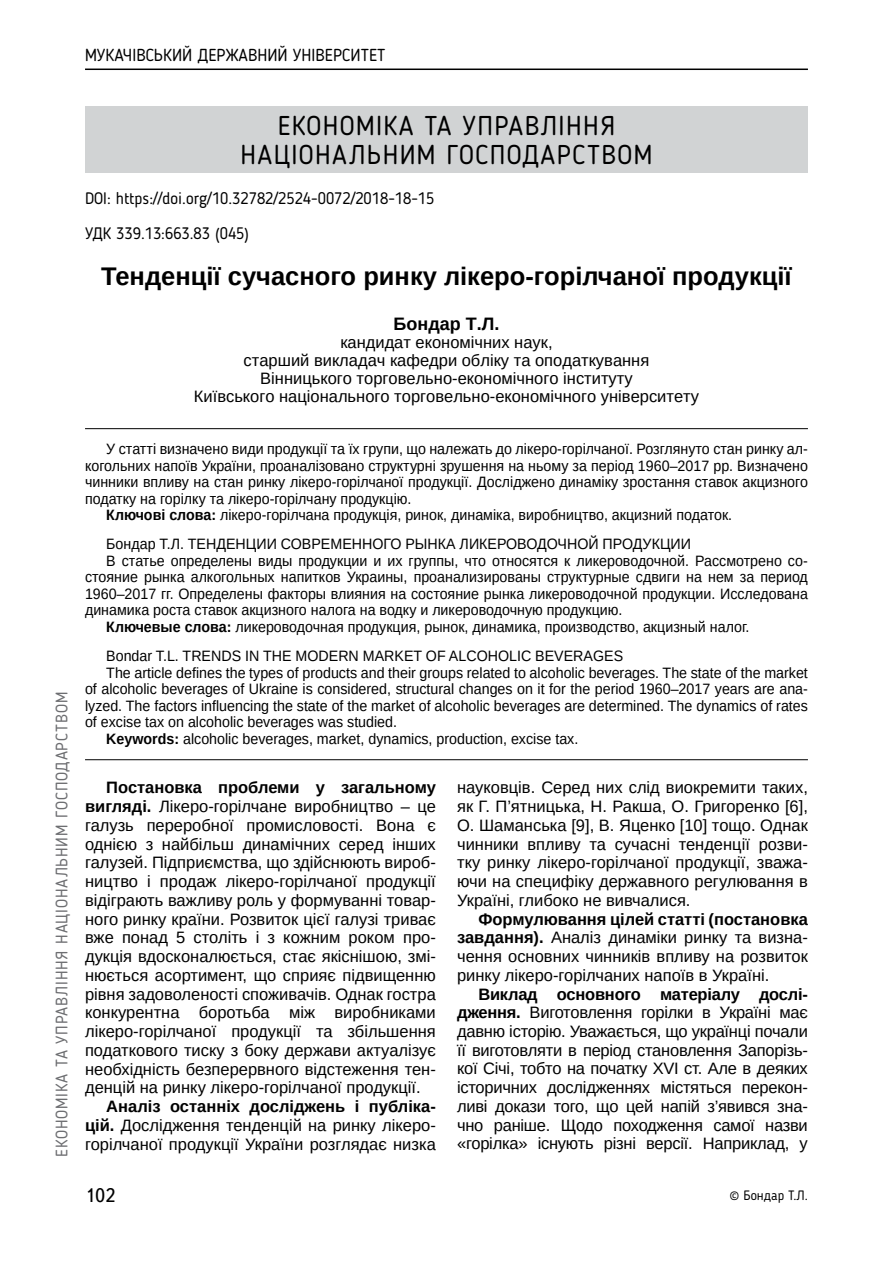
<style>
.page{position:relative;width:893px;height:1263px;background:#fff}
.page>*{position:absolute;margin:0;border:0;box-sizing:border-box;transform-origin:0 0}
.t1{font:27px/28.5px "Blogger Sans";letter-spacing:.05em;color:#000;text-align:center}
.t2{font:700 25.5px "Arimo";color:#000}
.t3{font:19.5px "Ukrainian Text";color:#000}
.t4{font:700 18px "Arimo";color:#000}
.t5{font:17.25px "Blogger Sans";color:#000}
.t6{font:16.5px/18.8px "Arimo";color:#000;text-align:justify}
.t7{font:16.5px/35.1px "Blogger Sans";color:#000}
.t8{font:16.5px "Blogger Sans";letter-spacing:.05em;color:#6d6e71}
.t9{font:15px "Arimo";color:#000;scale:.95 1}
.t10{font:13.5px "Blogger Sans";color:#000}
.s1{font-weight:700}
</style>
<div class="page">
<hr style="left:85px;top:69px;width:723px;height:1px;background:#000">
<div style="left:85px;top:106px;width:723px;height:66px;background:#d1d3d4"></div>
<hr style="left:85px;top:428px;width:723px;height:1px;background:#000">
<hr style="left:85px;top:759px;width:723px;height:1px;background:#000">
<p class="t5" style="left:85px;top:45px;width:302px">МУКАЧІВСЬКИЙ ДЕРЖАВНИЙ УНІВЕРСИТЕТ</p>
<p class="t8" style="left:52px;top:1157px;width:466px;rotate:-90deg">ЕКОНОМІКА ТА УПРАВЛІННЯ НАЦІОНАЛЬНИМ ГОСПОДАРСТВОМ</p>
<h1 class="t1" style="left:240px;top:112px;width:413px">ЕКОНОМІКА ТА УПРАВЛІННЯ<br>НАЦІОНАЛЬНИМ ГОСПОДАРСТВОМ</h1>
<p class="t7" style="left:85px;top:180px;width:351px">DOI: https://doi.org/10.32782/2524-0072/2018-18-15<br>УДК 339.13:663.83 (045)</p>
<h2 class="t2" style="left:101px;top:259px;width:692px">Тенденції сучасного ринку лікеро-горілчаної продукції</h2>
<p class="t4" style="left:394px;top:312px;width:107px">Бондар Т.Л.</p>
<p class="t6" style="left:194px;top:334px;width:507px;line-height:18px;text-align:center">кандидат економічних наук,<br>старший викладач кафедри обліку та оподаткування<br>Вінницького торговельно-економічного інституту<br>Київського національного торговельно-економічного університету</p>
<p class="t9" style="left:106px;top:439px;width:740px">У статті визначено види продукції та їх групи, що належать до лікеро-горілчаної. Розглянуто стан ринку ал-</p>
<p class="t9" style="left:85px;top:456px;width:762px">когольних напоїв України, проаналізовано структурні зрушення на ньому за період 1960–2017 рр. Визначено</p>
<p class="t9" style="left:85px;top:472px;width:762px">чинники впливу на стан ринку лікеро-горілчаної продукції. Досліджено динаміку зростання ставок акцизного</p>
<p class="t9" style="left:85px;top:489px;width:345px">податку на горілку та лікеро-горілчану продукцію.</p>
<p class="t9" style="left:106px;top:505px;width:660px"><span class="s1">Ключові слова:</span> лікеро-горілчана продукція, ринок, динаміка, виробництво, акцизний податок.</p>
<p class="t9" style="left:106px;top:535px;width:617px">Бондар Т.Л. ТЕНДЕНЦИИ СОВРЕМЕННОГО РЫНКА ЛИКЕРОВОДОЧНОЙ ПРОДУКЦИИ</p>
<p class="t9" style="left:106px;top:551px;width:740px">В статье определены виды продукции и их группы, что относятся к ликероводочной. Рассмотрено со-</p>
<p class="t9" style="left:85px;top:568px;width:762px">стояние рынка алкогольных напитков Украины, проанализированы структурные сдвиги на нем за период</p>
<p class="t9" style="left:85px;top:584px;width:762px">1960–2017 гг. Определены факторы влияния на состояние рынка ликероводочной продукции. Исследована</p>
<p class="t9" style="left:85px;top:601px;width:567px">динамика роста ставок акцизного налога на водку и ликероводочную продукцию.</p>
<p class="t9" style="left:106px;top:617px;width:679px"><span class="s1">Ключевые слова:</span> ликероводочная продукция, рынок, динамика, производство, акцизный налог.</p>
<p class="t9" style="left:106px;top:646px;width:546px">Bondar T.L. TRENDS IN THE MODERN MARKET OF ALCOHOLIC BEVERAGES</p>
<p class="t9" style="left:106px;top:663px;width:740px">The article defines the types of products and their groups related to alcoholic beverages. The state of the market</p>
<p class="t9" style="left:85px;top:679px;width:762px">of alcoholic beverages of Ukraine is considered, structural changes on it for the period 1960–2017 years are ana-</p>
<p class="t9" style="left:85px;top:696px;width:762px">lyzed. The factors influencing the state of the market of alcoholic beverages are determined. The dynamics of rates</p>
<p class="t9" style="left:85px;top:712px;width:330px">of excise tax on alcoholic beverages was studied.</p>
<p class="t9" style="left:106px;top:729px;width:498px"><span class="s1">Keywords:</span> alcoholic beverages, market, dynamics, production, excise tax.</p>
<p class="t6" style="left:85px;top:778px;width:352px;text-indent:21px"><span class="s1">Постановка проблеми у загальному вигляді.</span> Лікеро-горілчане виробництво – це галузь переробної промисловості. Вона є однією з найбільш динамічних серед інших галузей. Підприємства, що здійснюють вироб&shy;ництво і продаж лікеро-горілчаної продукції відіграють важливу роль у формуванні товар&shy;ного ринку країни. Розвиток цієї галузі триває вже понад 5 століть і з кожним роком про&shy;дукція вдосконалюється, стає якіснішою, змі&shy;нюється асортимент, що сприяє підвищенню рівня задоволеності споживачів. Однак гостра конкурентна боротьба між виробниками лікеро-горілчаної продукції та збільшення податкового тиску з боку держави актуалізує необхідність безперервного відстеження тен&shy;денцій на ринку лікеро-горілчаної продукції.</p>
<p class="t6" style="left:85px;top:1097px;width:352px;text-indent:21px"><span class="s1">Аналіз останніх досліджень і публіка&shy;цій.</span> Дослідження тенденцій на ринку лікеро&shy;горілчаної продукції України розглядає низка</p>
<p class="t6" style="left:457px;top:778px;width:352px">науковців. Серед них слід виокремити таких, як Г. П’ятницька, Н. Ракша, О. Григоренко [6], О. Шаманська [9], В. Яценко [10] тощо. Однак чинники впливу та сучасні тенденції розви&shy;тку ринку лікеро-горілчаної продукції, зважа&shy;ючи на специфіку державного регулювання в Україні, глибоко не вивчалися.</p>
<p class="t6" style="left:457px;top:909px;width:352px;text-indent:21px"><span class="s1">Формулювання цілей статті (постановка завдання).</span> Аналіз динаміки ринку та визна&shy;чення основних чинників впливу на розвиток ринку лікеро-горілчаних напоїв в Україні.</p>
<p class="t6" style="left:457px;top:984px;width:352px;text-indent:21px"><span class="s1">Виклад основного матеріалу дослі&shy;дження.</span> Виготовлення горілки в Україні має давню історію. Уважається, що українці почали її виготовляти в період становлення Запорізь&shy;кої Січі, тобто на початку XVI ст. Але в деяких історичних дослідженнях містяться перекон&shy;ливі докази того, що цей напій з’явився зна&shy;чно раніше. Щодо походження самої назви «горілка» існують різні версії. Наприклад, у</p>
<p class="t3" style="left:85px;top:1185px;width:32px">102</p>
<p class="t10" style="left:729px;top:1187px;width:80px">© Бондар Т.Л.</p>
</div>
